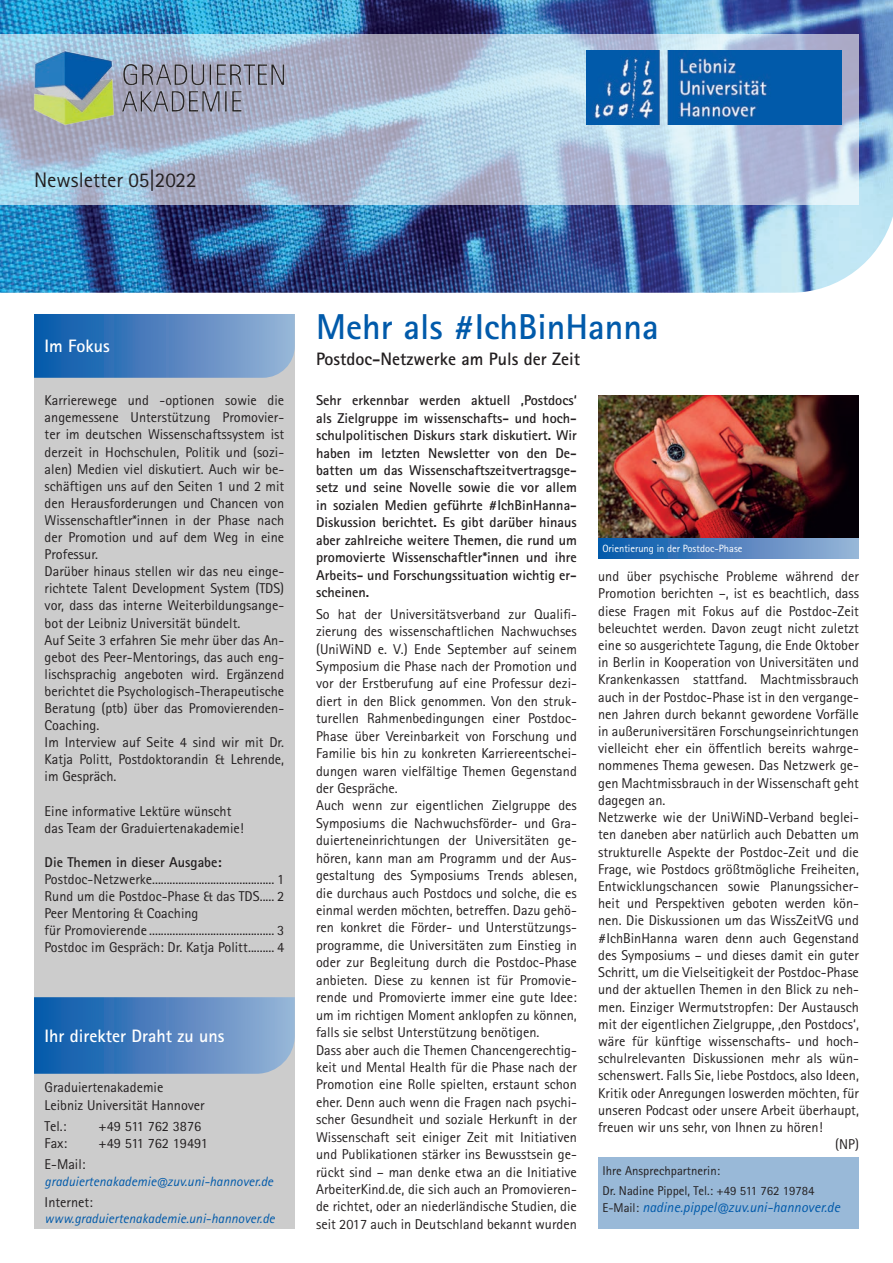
<style>
.page{position:relative;width:893px;height:1263px;background:#fff}
.page>*{position:absolute;margin:0;border:0;box-sizing:border-box;transform-origin:0 0}
.t1{font:700 36px "Rotis Sans Serif Std";color:#015aaa}
.t2{font:21px "Rotis Sans Serif Std";color:#231f20}
.t3{font:700 18px "Rotis Sans Serif Std";color:#231f20}
.t4{font:700 18px "Rotis Sans Serif Std";color:#fff}
.t5{font:14.25px/17.4px "Rotis Sans Serif Std";color:#231f20}
.t6{font:700 14.25px/17.4px "Rotis Sans Serif Std";color:#231f20;text-align:justify}
.t7{font:italic 14.25px "Rotis Sans Serif Std";color:#015aaa}
.t8{font:italic 13.5px "Rotis Sans Serif Std";color:#015aaa}
.t9{font:12.75px/19.5px "Rotis Sans Serif Std";color:#231f20}
.t10{font:10.5px "Rotis Sans Serif Std";color:#fff}
.s1{font-style:normal;font-size:12.75px;color:#231f20}
</style>
<div class="page">
<img style="left:0;top:0;width:893px;height:293px">
<div style="left:34px;top:314px;width:261px;height:915px;background:#ccc"></div>
<svg style="left:0;top:34px;width:859px;height:170px;background:#b1c4da"></svg>
<img style="left:587px;top:51px;width:255px;height:73px">
<img style="left:3px;top:38px;width:309px;height:103px">
<svg style="left:34px;top:314px;width:261px;height:64px;background:#5084bf"></svg>
<svg style="left:34px;top:997px;width:261px;height:77px;background:#5184bf"></svg>
<div style="left:598px;top:1158px;width:261px;height:71px;background:#99b9d8"></div>
<img style="left:598px;top:395px;width:261px;height:144px">
<div style="left:598px;top:539px;width:261px;height:20px;background:linear-gradient(to right,#0355a9,#9bb2d6)"></div>
<h2 class="t2" style="left:34px;top:168px;width:164px">Newsletter 05|2022</h2>
<p class="t4" style="left:45px;top:335px;width:67px">Im Fokus</p>
<p class="t5" style="left:45px;top:392px;width:241px">Karrierewege und -optionen sowie die angemessene Unterstützung Promovier&shy;ter im deutschen Wissenschaftssystem ist derzeit in Hochschulen, Politik und (sozi&shy;alen) Medien viel diskutiert. Auch wir be&shy;schäftigen uns auf den Seiten 1 und 2 mit den Herausforderungen und Chancen von Wissenschaftler*innen in der Phase nach der Promotion und auf dem Weg in eine Professur.<br>Darüber hinaus stellen wir das neu einge&shy;richtete Talent Development System (TDS) vor, dass das interne Weiterbildungsange&shy;bot der Leibniz Universität bündelt.<br>Auf Seite 3 erfahren Sie mehr über das An&shy;gebot des Peer-Mentorings, das auch eng&shy;lischsprachig angeboten wird. Ergänzend berichtet die Psychologisch-Therapeutische Beratung (ptb) über das Promovierenden-Coaching.<br>Im Interview auf Seite 4 sind wir mit Dr.<br>Katja Politt, Postdoktorandin &amp; Lehrende, im Gespräch.</p>
<p class="t5" style="left:45px;top:802px;width:201px">Eine informative Lektüre wünscht das Team der Graduiertenakademie!</p>
<p class="t6" style="left:45px;top:853px;width:178px">Die Themen in dieser Ausgabe:</p>
<p class="t5" style="left:45px;top:871px;width:241px">Postdoc-Netzwerke.......................................... 1<br>Rund um die Postdoc-Phase &amp; das TDS..... 2<br>Peer Mentoring &amp; Coaching<br>für Promovierende ........................................... 3<br>Postdoc im Gespräch: Dr. Katja Politt......... 4</p>
<p class="t4" style="left:45px;top:1024px;width:181px">Ihr direkter Draht zu uns</p>
<p class="t5" style="left:45px;top:1079px;width:162px">Graduiertenakademie<br>Leibniz Universität Hannover</p>
<p class="t5" style="left:45px;top:1117px;width:23px">Tel.:</p>
<p class="t5" style="left:99px;top:1117px;width:104px">+49 511 762 3876</p>
<p class="t5" style="left:45px;top:1134px;width:24px">Fax:</p>
<p class="t5" style="left:99px;top:1134px;width:111px">+49 511 762 19491</p>
<p class="t5" style="left:45px;top:1156px;width:42px">E-Mail:</p>
<p class="t8" style="left:45px;top:1173px;width:230px">graduiertenakademie@zuv.uni-hannover.de</p>
<p class="t5" style="left:45px;top:1193px;width:50px">Internet:</p>
<p class="t8" style="left:45px;top:1210px;width:232px">www.graduiertenakademie.uni-hannover.de</p>
<h1 class="t1" style="left:316px;top:304px;width:344px">Mehr als #IchBinHanna</h1>
<p class="t3" style="left:316px;top:348px;width:265px">Postdoc-Netzwerke am Puls der Zeit</p>
<p class="t6" style="left:316px;top:392px;width:262px">Sehr erkennbar werden aktuell ‚Postdocs‘ als Zielgruppe im wissenschafts- und hoch&shy;schulpolitischen Diskurs stark diskutiert. Wir haben im letzten Newsletter von den De&shy;batten um das Wissenschaftszeitvertragsge&shy;setz und seine Novelle sowie die vor allem in sozialen Medien geführte #IchBinHanna-Diskussion berichtet. Es gibt darüber hinaus aber zahlreiche weitere Themen, die rund um promovierte Wissenschaftler*innen und ihre Arbeits- und Forschungssituation wichtig er&shy;scheinen.</p>
<p class="t5" style="left:316px;top:605px;width:262px">So hat der Universitätsverband zur Qualifi&shy;zierung des wissenschaftlichen Nachwuchses (UniWiND e. V.) Ende September auf seinem Symposium die Phase nach der Promotion und vor der Erstberufung auf eine Professur dezi&shy;diert in den Blick genommen. Von den struk&shy;turellen Rahmenbedingungen einer Postdoc-Phase über Vereinbarkeit von Forschung und Familie bis hin zu konkreten Karriereentschei&shy;dungen waren vielfältige Themen Gegenstand der Gespräche.<br>Auch wenn zur eigentlichen Zielgruppe des Symposiums die Nachwuchsförder- und Gra&shy;duierteneinrichtungen der Universitäten ge&shy;hören, kann man am Programm und der Aus&shy;gestaltung des Symposiums Trends ablesen, die durchaus auch Postdocs und solche, die es einmal werden möchten, betreffen. Dazu gehö&shy;ren konkret die Förder- und Unterstützungs&shy;programme, die Universitäten zum Einstieg in oder zur Begleitung durch die Postdoc-Phase anbieten. Diese zu kennen ist für Promovie&shy;rende und Promovierte immer eine gute Idee: um im richtigen Moment anklopfen zu können, falls sie selbst Unterstützung benötigen.<br>Dass aber auch die Themen Chancengerechtig&shy;keit und Mental Health für die Phase nach der Promotion eine Rolle spielten, erstaunt schon eher. Denn auch wenn die Fragen nach psychi&shy;scher Gesundheit und soziale Herkunft in der Wissenschaft seit einiger Zeit mit Initiativen und Publikationen stärker ins Bewusstsein ge&shy;rückt sind – man denke etwa an die Initiative ArbeiterKind.de, die sich auch an Promovieren&shy;de richtet, oder an niederländische Studien, die seit 2017 auch in Deutschland bekannt wurden</p>
<p class="t10" style="left:602px;top:543px;width:142px">Orientierung in der Postdoc-Phase</p>
<p class="t5" style="left:598px;top:568px;width:262px">und über psychische Probleme während der</p>
<p class="t5" style="left:598px;top:585px;width:262px">Promotion berichten –, ist es beachtlich, dass</p>
<p class="t5" style="left:598px;top:602px;width:262px">diese Fragen mit Fokus auf die Postdoc-Zeit</p>
<p class="t5" style="left:598px;top:619px;width:262px">beleuchtet werden. Davon zeugt nicht zuletzt</p>
<p class="t5" style="left:598px;top:636px;width:262px">eine so ausgerichtete Tagung, die Ende Oktober</p>
<p class="t5" style="left:598px;top:654px;width:262px">in Berlin in Kooperation von Universitäten und</p>
<p class="t5" style="left:598px;top:671px;width:262px">Krankenkassen stattfand. Machtmissbrauch</p>
<p class="t5" style="left:598px;top:688px;width:262px">auch in der Postdoc-Phase ist in den vergange-</p>
<p class="t5" style="left:598px;top:705px;width:262px">nen Jahren durch bekannt gewordene Vorfälle</p>
<p class="t5" style="left:598px;top:723px;width:262px">in außeruniversitären Forschungseinrichtungen</p>
<p class="t5" style="left:598px;top:740px;width:262px">vielleicht eher ein öffentlich bereits wahrge-</p>
<p class="t5" style="left:598px;top:757px;width:262px">nommenes Thema gewesen. Das Netzwerk ge-</p>
<p class="t5" style="left:598px;top:774px;width:262px">gen Machtmissbrauch in der Wissenschaft geht</p>
<p class="t5" style="left:598px;top:791px;width:69px">dagegen an.</p>
<p class="t5" style="left:598px;top:809px;width:262px">Netzwerke wie der UniWiND-Verband beglei-</p>
<p class="t5" style="left:598px;top:826px;width:262px">ten daneben aber natürlich auch Debatten um</p>
<p class="t5" style="left:598px;top:843px;width:262px">strukturelle Aspekte der Postdoc-Zeit und die</p>
<p class="t5" style="left:598px;top:860px;width:262px">Frage, wie Postdocs größtmögliche Freiheiten,</p>
<p class="t5" style="left:598px;top:877px;width:262px">Entwicklungschancen sowie Planungssicher-</p>
<p class="t5" style="left:598px;top:895px;width:262px">heit und Perspektiven geboten werden kön-</p>
<p class="t5" style="left:598px;top:912px;width:262px">nen. Die Diskussionen um das WissZeitVG und</p>
<p class="t5" style="left:598px;top:929px;width:262px">#IchBinHanna waren denn auch Gegenstand</p>
<p class="t5" style="left:598px;top:946px;width:262px">des Symposiums – und dieses damit ein guter</p>
<p class="t5" style="left:598px;top:964px;width:262px">Schritt, um die Vielseitigkeit der Postdoc-Phase</p>
<p class="t5" style="left:598px;top:981px;width:262px">und der aktuellen Themen in den Blick zu neh-</p>
<p class="t5" style="left:598px;top:998px;width:262px">men. Einziger Wermutstropfen: Der Austausch</p>
<p class="t5" style="left:598px;top:1015px;width:262px">mit der eigentlichen Zielgruppe, ‚den Postdocs‘,</p>
<p class="t5" style="left:598px;top:1032px;width:262px">wäre für künftige wissenschafts- und hoch-</p>
<p class="t5" style="left:598px;top:1050px;width:262px">schulrelevanten Diskussionen mehr als wün-</p>
<p class="t5" style="left:598px;top:1067px;width:262px">schenswert. Falls Sie, liebe Postdocs, also Ideen,</p>
<p class="t5" style="left:598px;top:1084px;width:262px">Kritik oder Anregungen loswerden möchten, für</p>
<p class="t5" style="left:598px;top:1101px;width:262px">unseren Podcast oder unsere Arbeit überhaupt,</p>
<p class="t5" style="left:598px;top:1118px;width:226px">freuen wir uns sehr, von Ihnen zu hören!</p>
<p class="t5" style="left:835px;top:1136px;width:25px">(NP)</p>
<p class="t9" style="left:602px;top:1161px;width:214px">Ihre Ansprechpartnerin:<br>Dr. Nadine Pippel, Tel.: +49 511 762 19784</p>
<p class="t7" style="left:602px;top:1199px;width:239px"><span class="s1">E-Mail:</span> nadine.pippel@zuv.uni-hannover.de</p>
</div>
